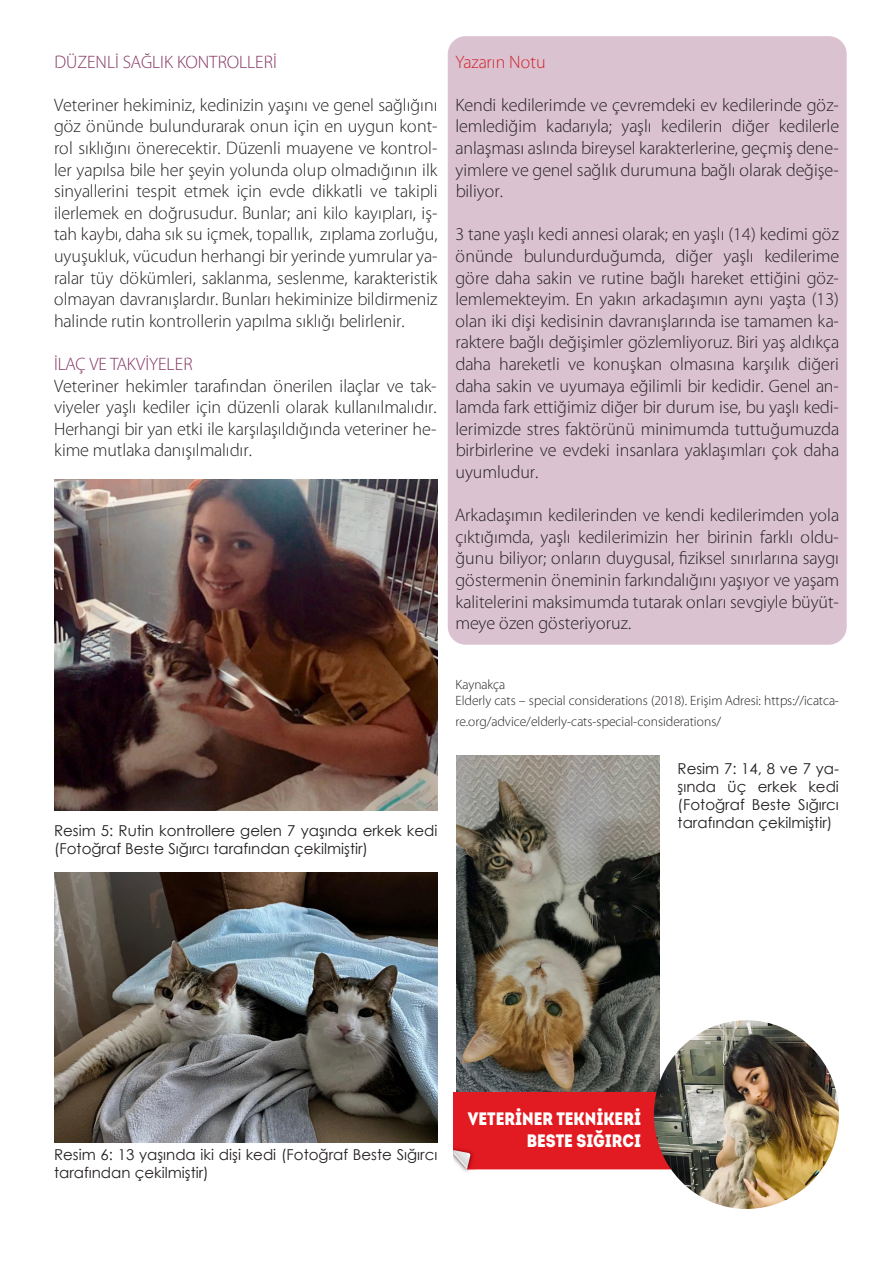
<style>
.page{position:relative;width:893px;height:1263px;background:#fff}
.page>*{position:absolute;margin:0;border:0;box-sizing:border-box;transform-origin:0 0}
.t1{font:300 18px/21.6px "Cleanvertising";color:#231f20;text-align:justify}
.t2{font:300 18px "Cleanvertising";color:#853663}
.t3{font:18px "Intro Cond Black Free";color:#fff}
.t4{font:300 18px "Cleanvertising";color:#d2222a}
.t5{font:15px/18px "Century Gothic";color:#231f20}
.t6{font:300 13.5px/21.6px "Cleanvertising";color:#231f20}
</style>
<div class="page">
<div style="left:448px;top:36px;width:399px;height:609px;background:#dac2d0;border-radius:18px"></div>
<img style="left:54px;top:479px;width:383px;height:332px">
<img style="left:54px;top:873px;width:383px;height:270px">
<img style="left:456px;top:756px;width:203px;height:336px">
<img style="left:462px;top:1169px;width:14px;height:3px">
<div style="left:453px;top:1092px;width:201px;height:77px;background:#e21a21"></div>
<img style="left:654px;top:1020px;width:185px;height:189px">
<p class="t2" style="left:54px;top:51px;width:225px">DÜZENLİ SAĞLIK KONTROLLERİ</p>
<p class="t1" style="left:54px;top:94px;width:385px">Veteriner hekiminiz, kedinizin yaşını ve genel sağlığını göz önünde bulundurarak onun için en uygun kont&shy;rol sıklığını önerecektir. Düzenli muayene ve kontrol&shy;ler yapılsa bile her şeyin yolunda olup olmadığının ilk sinyallerini tespit etmek için evde dikkatli ve takipli ilerlemek en doğrusudur. Bunlar; ani kilo kayıpları, iş&shy;tah kaybı, daha sık su içmek, topallık, zıplama zorluğu, uyuşukluk, vücudun herhangi bir yerinde yumrular ya&shy;ralar tüy dökümleri, saklanma, seslenme, karakteristik olmayan davranışlardır. Bunları hekiminize bildirmeniz halinde rutin kontrollerin yapılma sıklığı belirlenir.</p>
<p class="t2" style="left:54px;top:354px;width:140px">İLAÇ VE TAKVİYELER</p>
<p class="t1" style="left:54px;top:375px;width:384px">Veteriner hekimler tarafından önerilen ilaçlar ve tak&shy;viyeler yaşlı kediler için düzenli olarak kullanılmalıdır.<br>Herhangi bir yan etki ile karşılaşıldığında veteriner he&shy;kime mutlaka danışılmalıdır.</p>
<p class="t4" style="left:455px;top:51px;width:92px">Yazarın Notu</p>
<p class="t1" style="left:455px;top:94px;width:385px">Kendi kedilerimde ve çevremdeki ev kedilerinde göz&shy;lemlediğim kadarıyla; yaşlı kedilerin diğer kedilerle anlaşması aslında bireysel karakterlerine, geçmiş dene&shy;yimlere ve genel sağlık durumuna bağlı olarak değişe&shy;biliyor.</p>
<p class="t1" style="left:455px;top:224px;width:385px">3 tane yaşlı kedi annesi olarak; en yaşlı (14) kedimi göz önünde bulundurduğumda, diğer yaşlı kedilerime göre daha sakin ve rutine bağlı hareket ettiğini göz&shy;lemlemekteyim. En yakın arkadaşımın aynı yaşta (13) olan iki dişi kedisinin davranışlarında ise tamamen ka&shy;raktere bağlı değişimler gözlemliyoruz. Biri yaş aldıkça daha hareketli ve konuşkan olmasına karşılık diğeri daha sakin ve uyumaya eğilimli bir kedidir. Genel an&shy;lamda fark ettiğimiz diğer bir durum ise, bu yaşlı kedi&shy;lerimizde stres faktörünü minimumda tuttuğumuzda birbirlerine ve evdeki insanlara yaklaşımları çok daha uyumludur.</p>
<p class="t1" style="left:455px;top:504px;width:385px">Arkadaşımın kedilerinden ve kendi kedilerimden yola çıktığımda, yaşlı kedilerimizin her birinin farklı oldu&shy;ğunu biliyor; onların duygusal, fiziksel sınırlarına saygı göstermenin öneminin farkındalığını yaşıyor ve yaşam kalitelerini maksimumda tutarak onları sevgiyle büyüt&shy;meye özen gösteriyoruz.</p>
<p class="t5" style="left:54px;top:821px;width:385px">Resim 5: Rutin kontrollere gelen 7 yaşında erkek kedi (Fotoğraf Beste Sığırcı tarafından çekilmiştir)</p>
<p class="t6" style="left:455px;top:673px;width:51px">Kaynakça</p>
<p class="t6" style="left:455px;top:690px;width:385px">Elderly cats – special considerations (2018). Erişim Adresi: https://icatca&shy;re.org/advice/elderly-cats-special-considerations/</p>
<p class="t5" style="left:678px;top:760px;width:163px;text-align:justify">Resim 7: 14, 8 ve 7 ya&shy;şında üç erkek kedi (Fotoğraf Beste Sığırcı tarafından çekilmiştir)</p>
<p class="t5" style="left:54px;top:1145px;width:385px">Resim 6: 13 yaşında iki dişi kedi (Fotoğraf Beste Sığırcı tarafından çekilmiştir)</p>
<p class="t3" style="left:468px;top:1106px;width:173px">VETERİNER TEKNIKERI</p>
<p class="t3" style="left:527px;top:1128px;width:116px">BESTE SIĞIRCI</p>
</div>
